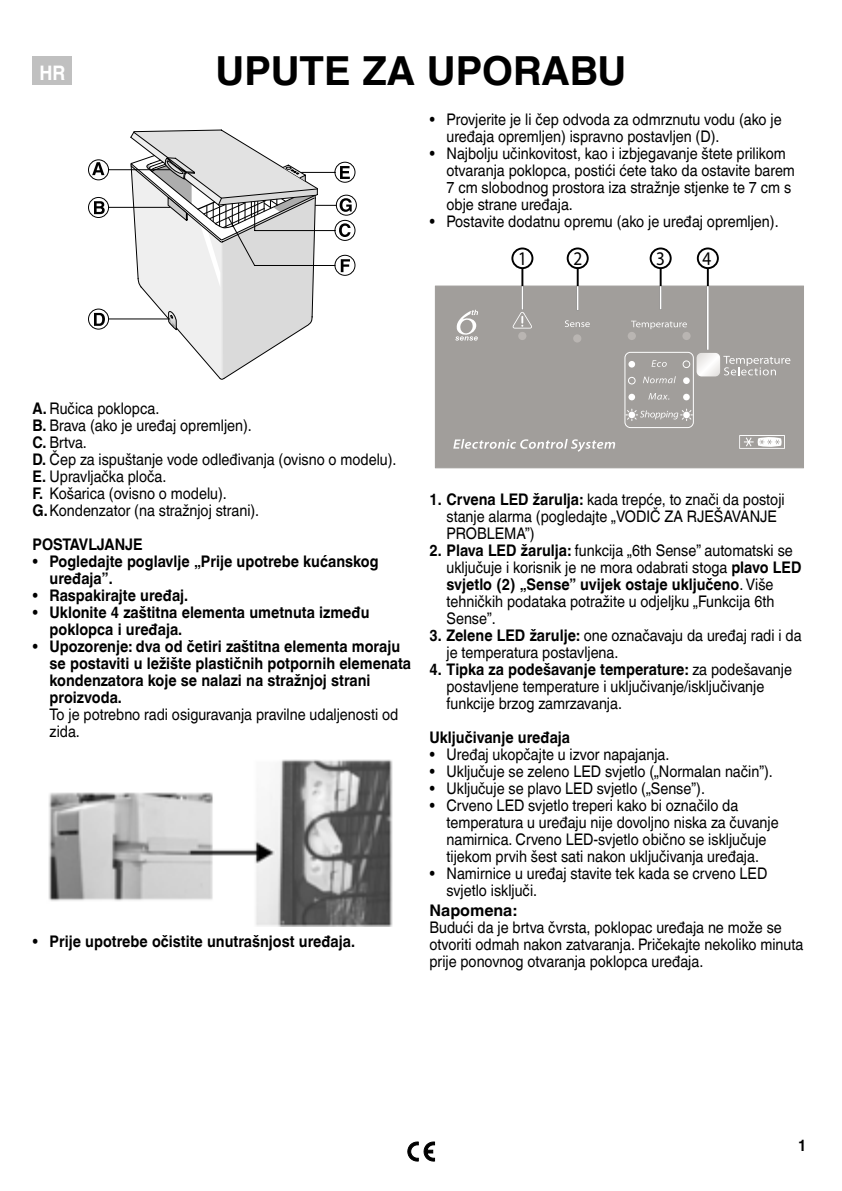
<style>
.page{position:relative;width:842px;height:1191px;background:#fff}
.page>*{position:absolute;margin:0;border:0;box-sizing:border-box;transform-origin:0 0}
.t1{font:700 40px "Helvetica World";color:#000}
.t2{font:700 20px "Helvetica World";color:#fff;scale:.9 1}
.t3{font:16px/17px "Helvetica World";color:#000;scale:.9 1}
.t4{font:700 16px/17px "Helvetica World";color:#000;scale:.9 1}
.t5{font:700 16px "Helvetica World";color:#000}
.s1{font-weight:700}
.s2{font-weight:400}
</style>
<div class="page">
<svg style="left:408px;top:1141px;width:27px;height:20px"></svg>
<div style="left:33px;top:57px;width:39px;height:28px;background:#c0c0c0"></div>
<svg style="left:88px;top:129px;width:269px;height:251px"></svg>
<img style="left:48px;top:759px;width:345px;height:167px">
<div style="left:435px;top:286px;width:368px;height:182px;background:#a19e9b"></div>
<div style="left:435px;top:285px;width:369px;height:183px;border:1px solid #a19e9b"></div>
<svg style="left:455px;top:310px;width:23px;height:30px"></svg>
<svg style="left:513px;top:312px;width:19px;height:16px"></svg>
<svg style="left:453px;top:439px;width:162px;height:13px"></svg>
<div style="left:518px;top:332px;width:8px;height:8px;background:#b9b5b2;border-radius:50%"></div>
<div style="left:573px;top:334px;width:8px;height:8px;background:#b9b5b2;border-radius:50%"></div>
<div style="left:628px;top:332px;width:8px;height:8px;background:#b9b5b2;border-radius:50%"></div>
<div style="left:682px;top:332px;width:9px;height:8px;background:#b9b5b2;border-radius:50%"></div>
<svg style="left:631px;top:321px;width:56px;height:8px"></svg>
<svg style="left:739px;top:435px;width:46px;height:14px"></svg>
<svg style="left:565px;top:320px;width:25px;height:7px"></svg>
<svg style="left:698px;top:354px;width:92px;height:22px"></svg>
<div style="left:696px;top:352px;width:25px;height:25px;border:1px solid #a19e9b;border-radius:5px"></div>
<div style="left:683px;top:394px;width:7px;height:6px;background:#fff;border-radius:50%"></div>
<div style="left:628px;top:394px;width:7px;height:6px;background:#fff;border-radius:50%"></div>
<svg style="left:648px;top:393px;width:21px;height:7px"></svg>
<div style="left:683px;top:377px;width:7px;height:7px;background:#fff;border-radius:50%"></div>
<div style="left:628px;top:377px;width:7px;height:7px;border:1px solid #fff;border-radius:50%"></div>
<div style="left:628px;top:361px;width:7px;height:6px;background:#fff;border-radius:50%"></div>
<svg style="left:643px;top:376px;width:33px;height:7px"></svg>
<div style="left:683px;top:361px;width:7px;height:7px;border:1px solid #fff;border-radius:50%"></div>
<svg style="left:651px;top:360px;width:16px;height:7px"></svg>
<svg style="left:627px;top:409px;width:65px;height:11px"></svg>
<div style="left:625px;top:352px;width:69px;height:76px;border:1px solid #fff;border-radius:6px"></div>
<hr style="left:521px;top:268px;width:2px;height:42px;background:#000">
<hr style="left:577px;top:267px;width:2px;height:43px;background:#000">
<hr style="left:660px;top:269px;width:2px;height:40px;background:#000">
<hr style="left:707px;top:268px;width:2px;height:82px;background:#000">
<div style="left:511px;top:247px;width:22px;height:22px;border:2px solid #000;border-radius:50%"></div>
<div style="left:567px;top:247px;width:22px;height:22px;border:2px solid #000;border-radius:50%"></div>
<div style="left:650px;top:247px;width:22px;height:22px;border:2px solid #000;border-radius:50%"></div>
<div style="left:697px;top:247px;width:22px;height:22px;border:2px solid #000;border-radius:50%"></div>
<hr style="left:521px;top:286px;width:2px;height:24px;background:#fff">
<hr style="left:577px;top:286px;width:2px;height:24px;background:#fff">
<hr style="left:660px;top:286px;width:2px;height:23px;background:#fff">
<hr style="left:707px;top:286px;width:2px;height:64px;background:#fff">
<p class="t2" style="left:40px;top:61px;width:30px">HR</p>
<h1 class="t1" style="left:215px;top:48px;width:412px">UPUTE ZA UPORABU</h1>
<p class="t3" style="left:446px;top:111px;width:374px;text-indent:-17px">• Provjerite je li čep odvoda za odmrznutu vodu (ako je uređaja opremljen) ispravno postavljen (D).</p>
<p class="t3" style="left:446px;top:145px;width:389px;text-indent:-17px">• Najbolju učinkovitost, kao i izbjegavanje štete prilikom otvaranja poklopca, postići ćete tako da ostavite barem 7 cm slobodnog prostora iza stražnje stjenke te 7 cm s obje strane uređaja.</p>
<p class="t3" style="left:429px;top:213px;width:389px">• Postavite dodatnu opremu (ako je uređaj opremljen).</p>
<p class="t3" style="left:33px;top:400px;width:406px"><span class="s1">A.</span> Ručica poklopca.<br><span class="s1">B.</span> Brava (ako je uređaj opremljen).<br><span class="s1">C.</span> Brtva.<br><span class="s1">D.</span> Čep za ispuštanje vode odleđivanja (ovisno o modelu).<br><span class="s1">E.</span> Upravljačka ploča.<br><span class="s1">F.</span> Košarica (ovisno o modelu).<br><span class="s1">G.</span>Kondenzator (na stražnjoj strani).</p>
<p class="t4" style="left:33px;top:536px;width:124px">POSTAVLJANJE</p>
<p class="t4" style="left:50px;top:553px;width:367px;text-indent:-17px"><span class="s2">•</span> Pogledajte poglavlje „Prije upotrebe kućanskog uređaja”.</p>
<p class="t4" style="left:33px;top:587px;width:174px"><span class="s2">•</span> Raspakirajte uređaj.</p>
<p class="t4" style="left:50px;top:604px;width:357px;text-indent:-17px"><span class="s2">•</span> Uklonite 4 zaštitna elementa umetnuta između poklopca i uređaja.</p>
<p class="t4" style="left:50px;top:638px;width:403px;text-indent:-17px"><span class="s2">•</span> Upozorenje: dva od četiri zaštitna elementa moraju se postaviti u ležište plastičnih potpornih elemenata kondenzatora koje se nalazi na stražnjoj strani proizvoda.</p>
<p class="t3" style="left:50px;top:706px;width:389px">To je potrebno radi osiguravanja pravilne udaljenosti od zida.</p>
<p class="t4" style="left:33px;top:933px;width:360px"><span class="s2">•</span> Prije upotrebe očistite unutrašnjost uređaja.</p>
<p class="t3" style="left:446px;top:491px;width:377px;text-indent:-17px"><span class="s1">1. Crvena LED žarulja:</span> kada trepće, to znači da postoji stanje alarma (pogledajte „VODIČ ZA RJEŠAVANJE<br>PROBLEMA”)</p>
<p class="t3" style="left:446px;top:542px;width:396px;text-indent:-17px"><span class="s1">2. Plava LED žarulja:</span> funkcija „6th Sense” automatski se uključuje i korisnik je ne mora odabrati stoga <span class="s1">plavo LED svjetlo (2) „Sense” uvijek ostaje uključeno</span>. Više tehničkih podataka potražite u odjeljku „Funkcija 6th Sense”.</p>
<p class="t3" style="left:446px;top:627px;width:396px;text-indent:-17px"><span class="s1">3. Zelene LED žarulje:</span> one označavaju da uređaj radi i da je temperatura postavljena.</p>
<p class="t3" style="left:446px;top:661px;width:385px;text-indent:-17px"><span class="s1">4. Tipka za podešavanje temperature:</span> za podešavanje postavljene temperature i uključivanje/isključivanje funkcije brzog zamrzavanja.</p>
<p class="t4" style="left:429px;top:729px;width:158px">Uključivanje uređaja</p>
<p class="t3" style="left:429px;top:746px;width:268px">• Uređaj ukopčajte u izvor napajanja.</p>
<p class="t3" style="left:429px;top:763px;width:383px">• Uključuje se zeleno LED svjetlo („Normalan način”).</p>
<p class="t3" style="left:429px;top:780px;width:308px">• Uključuje se plavo LED svjetlo („Sense”).</p>
<p class="t3" style="left:446px;top:796px;width:371px;text-indent:-17px">• Crveno LED svjetlo treperi kako bi označilo da temperatura u uređaju nije dovoljno niska za čuvanje namirnica. Crveno LED-svjetlo obično se isključuje tijekom prvih šest sati nakon uključivanja uređaja.</p>
<p class="t3" style="left:446px;top:864px;width:358px;text-indent:-17px">• Namirnice u uređaj stavite tek kada se crveno LED svjetlo isključi.</p>
<p class="t5" style="left:429px;top:901px;width:89px">Napomena:</p>
<p class="t3" style="left:429px;top:919px;width:417px">Budući da je brtva čvrsta, poklopac uređaja ne može se otvoriti odmah nakon zatvaranja. Pričekajte nekoliko minuta prije ponovnog otvaranja poklopca uređaja.</p>
<p class="t4" style="left:798px;top:1137px;width:11px">1</p>
</div>
